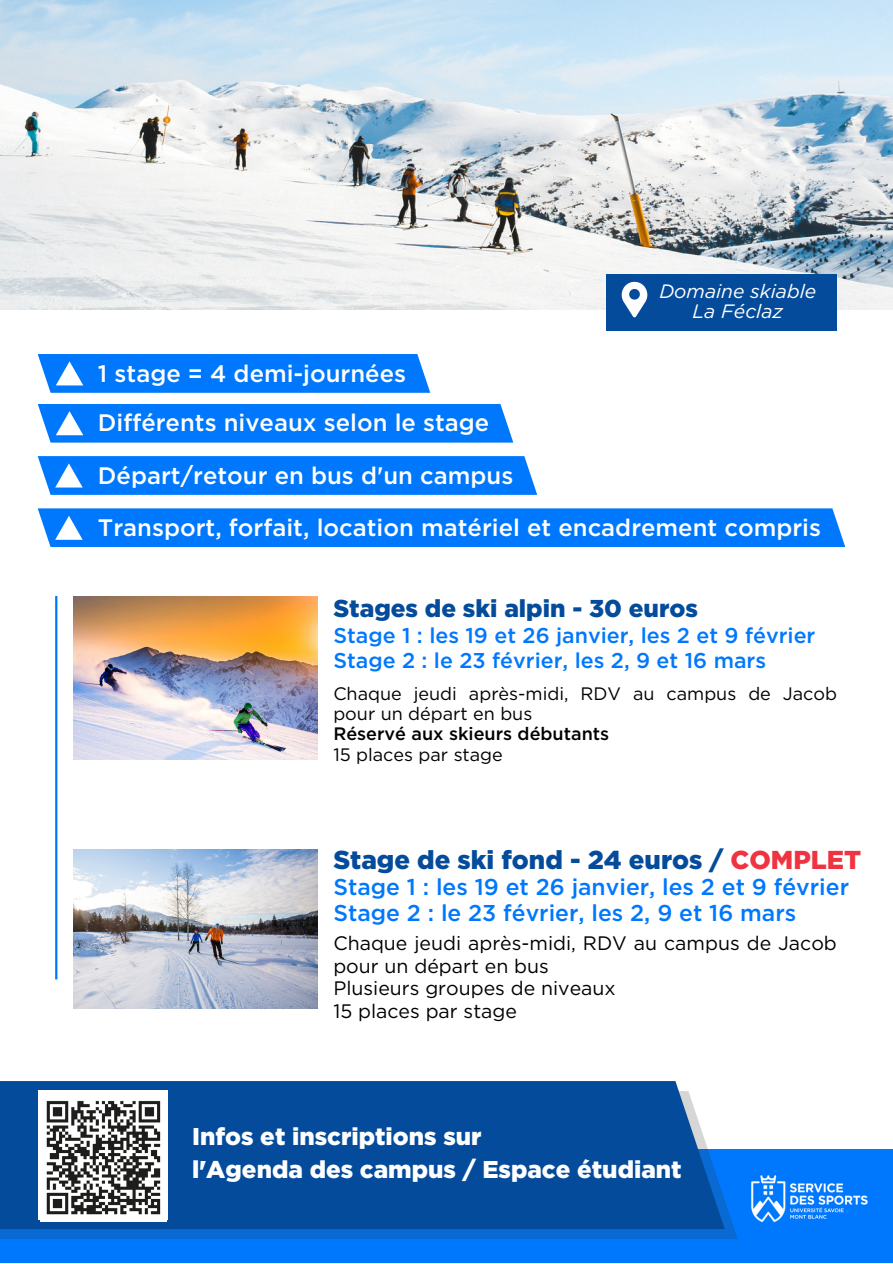
<style>
.page{position:relative;width:893px;height:1264px;background:#fff}
.page>*{position:absolute;margin:0;border:0;box-sizing:border-box;transform-origin:0 0}
.t1{font:900 25.95px "Gotham";color:#044c9b}
.t2{font:900 24.45px "Gotham";color:#044c9b}
.t3{font:900 24.3px/33.6px "Gotham";color:#fff}
.t4{font:500 23.85px "Gotham";color:#fff}
.t5{font:500 22.8px/25.8px "Gotham";color:#0078fd}
.t6{font:500 21.45px/24.8px "Gotham";color:#0078fd}
.t7{font:19.5px/22.5px "Gotham";color:#000}
.t8{font:italic 19.35px/19.6px "Gotham";color:#fff;text-align:center}
.t9{font:18px/20.2px "Gotham";color:#000}
.t10{font:500 18px "Gotham";color:#000}
.s1{color:#ef3340}
</style>
<div class="page">
<img style="left:0;top:0;width:892px;height:309px">
<div style="left:0;top:1149px;width:892px;height:113px;background:#0078fd"></div>
<svg style="left:0;top:1198px;width:737px;height:41px;background:#0967cf"></svg>
<div style="left:0;top:1081px;width:724px;height:147px;background:#044c9b"></div>
<div style="left:38px;top:1089px;width:129px;height:130px;background:#fff"></div>
<hr style="left:55px;top:596px;width:2px;height:383px;background:#0078fd">
<img style="left:73px;top:596px;width:244px;height:163px">
<img style="left:73px;top:849px;width:244px;height:159px">
<img style="left:40px;top:1100px;width:126px;height:121px">
<svg style="left:38px;top:354px;width:392px;height:39px;background:#0e7ffd"></svg>
<div style="left:38px;top:404px;width:475px;height:38px;background:#0078fd"></div>
<svg style="left:38px;top:456px;width:499px;height:39px;background:#0c7efd"></svg>
<div style="left:38px;top:508px;width:806px;height:39px;background:#0078fd"></div>
<img style="left:751px;top:1175px;width:117px;height:48px">
<div style="left:606px;top:274px;width:230px;height:57px;background:#044c9b"></div>
<svg style="left:621px;top:282px;width:26px;height:35px"></svg>
<p class="t4" style="left:98px;top:363px;width:309px">1 stage = 4 demi-journées</p>
<p class="t4" style="left:98px;top:412px;width:393px">Différents niveaux selon le stage</p>
<p class="t4" style="left:98px;top:464px;width:417px">Départ/retour en bus d'un campus</p>
<p class="t8" style="left:659px;top:283px;width:158px">Domaine skiable<br>La Féclaz</p>
<p class="t4" style="left:98px;top:517px;width:724px">Transport, forfait, location matériel et encadrement compris</p>
<p class="t2" style="left:333px;top:597px;width:366px">Stages de ski alpin - 30 euros</p>
<p class="t6" style="left:333px;top:624px;width:483px">Stage 1 : les 19 et 26 janvier, les 2 et 9 février<br>Stage 2 : le 23 février, les 2, 9 et 16 mars</p>
<p class="t9" style="left:333px;top:684px;width:505px">Chaque jeudi après-midi, RDV au campus de Jacob pour un départ en bus</p>
<p class="t10" style="left:333px;top:726px;width:277px">Réservé aux skieurs débutants</p>
<p class="t9" style="left:333px;top:745px;width:171px">15 places par stage</p>
<p class="t1" style="left:333px;top:848px;width:529px">Stage de ski fond - 24 euros / <span class="s1">COMPLET</span></p>
<p class="t5" style="left:333px;top:875px;width:517px">Stage 1 : les 19 et 26 janvier, les 2 et 9 février<br>Stage 2 : le 23 février, les 2, 9 et 16 mars</p>
<p class="t7" style="left:333px;top:933px;width:505px">Chaque jeudi après-midi, RDV au campus de Jacob pour un départ en bus<br>Plusieurs groupes de niveaux<br>15 places par stage</p>
<p class="t3" style="left:192px;top:1120px;width:491px">Infos et inscriptions sur<br>l'Agenda des campus / Espace étudiant</p>
</div>
